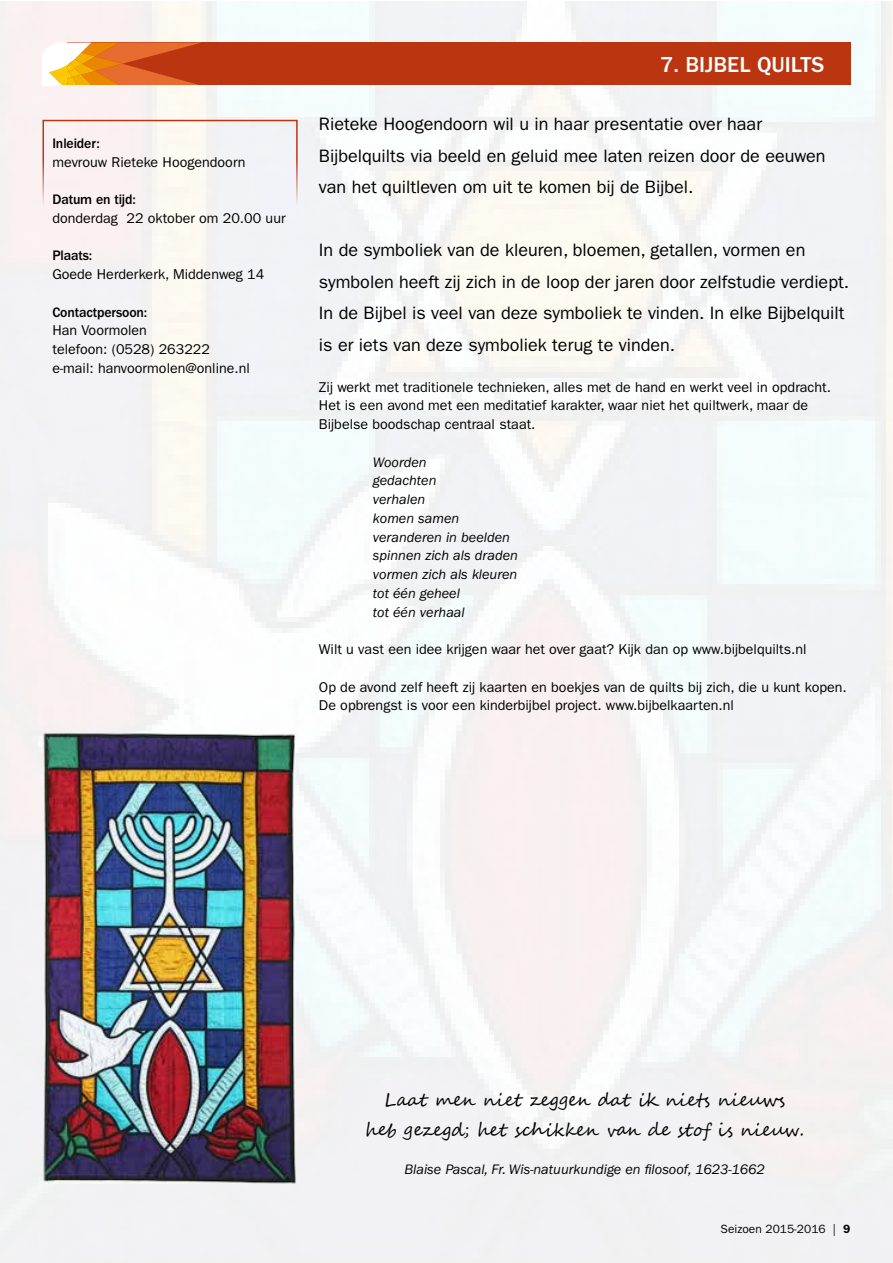
<style>
.page{position:relative;width:893px;height:1263px;background:#fff}
.page>*{position:absolute;margin:0;border:0;box-sizing:border-box;transform-origin:0 0}
.t1{font:500 22.5px "ITC Franklin Gothic Std";color:#fff}
.t2{font:18px/31.5px "ITC Franklin Gothic Std";color:#000}
.t3{font:18px/30px "Segoe Script";color:#000;text-align:center}
.t4{font:14.25px/18.8px "ITC Franklin Gothic Std";color:#000}
.t5{font:italic 14.25px/18.8px "ITC Franklin Gothic Std";color:#000}
.t6{font:500 14.25px "ITC Franklin Gothic Std";letter-spacing:-.01em;color:#000}
.t7{font:12px "ITC Franklin Gothic Std";color:#000}
.s1{font-weight:600}
</style>
<div class="page">
<img style="left:0;top:1px;width:892px;height:1262px">
<div style="left:67px;top:43px;width:783px;height:42px;background:#bb3511"></div>
<svg style="left:43px;top:43px;width:156px;height:42px"></svg>
<div style="left:43px;top:120px;width:255px;height:92px;border:2px solid #bb3511"></div>
<img style="left:43px;top:732px;width:255px;height:454px">
<p class="t6" style="left:52px;top:135px;width:49px">Inleider:</p>
<p class="t4" style="left:52px;top:152px;width:195px">mevrouw Rieteke Hoogendoorn</p>
<p class="t6" style="left:52px;top:191px;width:85px">Datum en tijd:</p>
<p class="t4" style="left:52px;top:209px;width:235px">donderdag 22 oktober om 20.00 uur</p>
<p class="t6" style="left:52px;top:248px;width:41px">Plaats:</p>
<p class="t4" style="left:52px;top:265px;width:213px">Goede Herderkerk, Middenweg 14</p>
<p class="t6" style="left:52px;top:304px;width:96px">Contactpersoon:</p>
<p class="t4" style="left:52px;top:321px;width:199px">Han Voormolen<br>telefoon: (0528) 263222 e-mail: hanvoormolen@online.nl</p>
<h1 class="t1" style="left:660px;top:51px;width:165px">7. BIJBEL QUILTS</h1>
<p class="t2" style="left:319px;top:109px;width:508px">Rieteke Hoogendoorn wil u in haar presentatie over haar<br>Bijbelquilts via beeld en geluid mee laten reizen door de eeuwen van het quiltleven om uit te komen bij de Bijbel.</p>
<p class="t2" style="left:319px;top:235px;width:532px">In de symboliek van de kleuren, bloemen, getallen, vormen en symbolen heeft zij zich in de loop der jaren door zelfstudie verdiept.<br>In de Bijbel is veel van deze symboliek te vinden. In elke Bijbelquilt is er iets van deze symboliek terug te vinden.</p>
<p class="t4" style="left:319px;top:377px;width:514px">Zij werkt met traditionele technieken, alles met de hand en werkt veel in opdracht.<br>Het is een avond met een meditatief karakter, waar niet het quiltwerk, maar de<br>Bijbelse boodschap centraal staat.</p>
<p class="t5" style="left:373px;top:453px;width:146px">Woorden<br>gedachten<br>verhalen<br>komen samen veranderen in beelden spinnen zich als draden vormen zich als kleuren tot één geheel<br>tot één verhaal</p>
<p class="t4" style="left:319px;top:640px;width:489px">Wilt u vast een idee krijgen waar het over gaat? Kijk dan op www.bijbelquilts.nl</p>
<p class="t4" style="left:319px;top:677px;width:529px">Op de avond zelf heeft zij kaarten en boekjes van de quilts bij zich, die u kunt kopen.<br>De opbrengst is voor een kinderbijbel project. www.bijbelkaarten.nl</p>
<p class="t3" style="left:365px;top:1086px;width:441px">Laat men niet zeggen dat ik niets nieuws<br>heb gezegd; het schikken van de stof is nieuw.</p>
<p class="t5" style="left:404px;top:1160px;width:362px">Blaise Pascal, Fr. Wis-natuurkundige en filosoof, 1623-1662</p>
<p class="t7" style="left:721px;top:1222px;width:131px">Seizoen 2015-2016 | <span class="s1">9</span></p>
</div>
